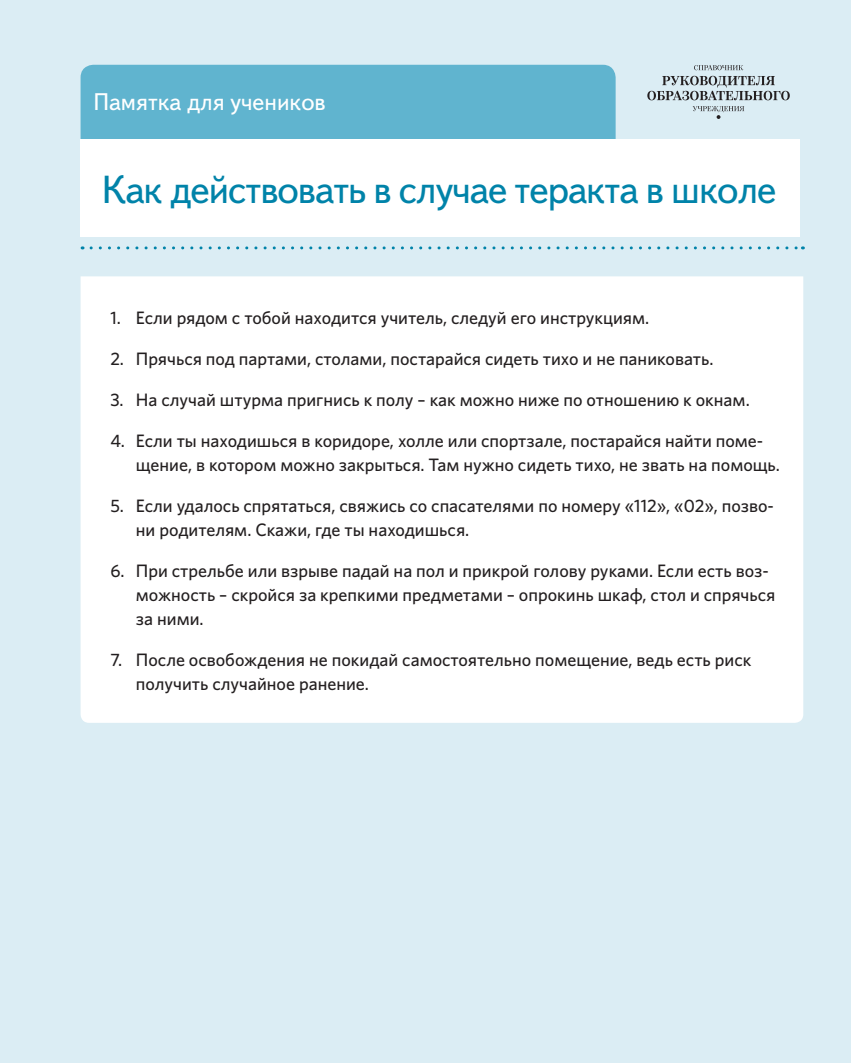
<style>
.page{position:relative;width:851px;height:1063px;background:#fff}
.page>*{position:absolute;margin:0;border:0;box-sizing:border-box;transform-origin:0 0}
.t1{font:39px "Text Book C";letter-spacing:-.025em;color:#0083a9}
.t2{font:24px "Text Book C";color:#fff}
.t3{font:500 18px/24px "Whitney";color:#231f20}
</style>
<div class="page">
<div style="left:0;top:0;width:850px;height:1063px;background:#dbedf4"></div>
<div style="left:81px;top:65px;width:534px;height:88px;background:#60b4cf;border-radius:13px"></div>
<svg style="left:91px;top:246px;width:712px;height:3px"></svg>
<svg style="left:694px;top:65px;width:49px;height:5px"></svg>
<svg style="left:647px;top:76px;width:142px;height:24px"></svg>
<svg style="left:692px;top:106px;width:52px;height:13px"></svg>
<div style="left:81px;top:139px;width:718px;height:98px;background:#fff"></div>
<div style="left:81px;top:276px;width:722px;height:447px;background:#fff"></div>
<p class="t2" style="left:93px;top:89px;width:234px">Памятка для учеников</p>
<p class="t1" style="left:102px;top:169px;width:676px">Как действовать в случае теракта в школе</p>
<p class="t3" style="left:110px;top:305px;width:540px">1. Если рядом с тобой находится учитель, следуй его инструкциям.</p>
<p class="t3" style="left:110px;top:346px;width:604px">2. Прячься под партами, столами, постарайся сидеть тихо и не паниковать.</p>
<p class="t3" style="left:110px;top:387px;width:640px">3. На случай штурма пригнись к полу – как можно ниже по отношению к окнам.</p>
<p class="t3" style="left:136px;top:428px;width:645px;text-indent:-26px">4. Если ты находишься в коридоре, холле или спортзале, постарайся найти поме&shy;щение, в котором можно закрыться. Там нужно сидеть тихо, не звать на помощь.</p>
<p class="t3" style="left:136px;top:493px;width:639px;text-indent:-26px">5. Если удалось спрятаться, свяжись со спасателями по номеру «112», «02», позво&shy;ни родителям. Скажи, где ты находишься.</p>
<p class="t3" style="left:136px;top:558px;width:641px;text-indent:-26px">6. При стрельбе или взрыве падай на пол и прикрой голову руками. Если есть воз&shy;можность – скройся за крепкими предметами – опрокинь шкаф, стол и спрячься за ними.</p>
<p class="t3" style="left:136px;top:647px;width:617px;text-indent:-26px">7. После освобождения не покидай самостоятельно помещение, ведь есть риск получить случайное ранение.</p>
</div>
